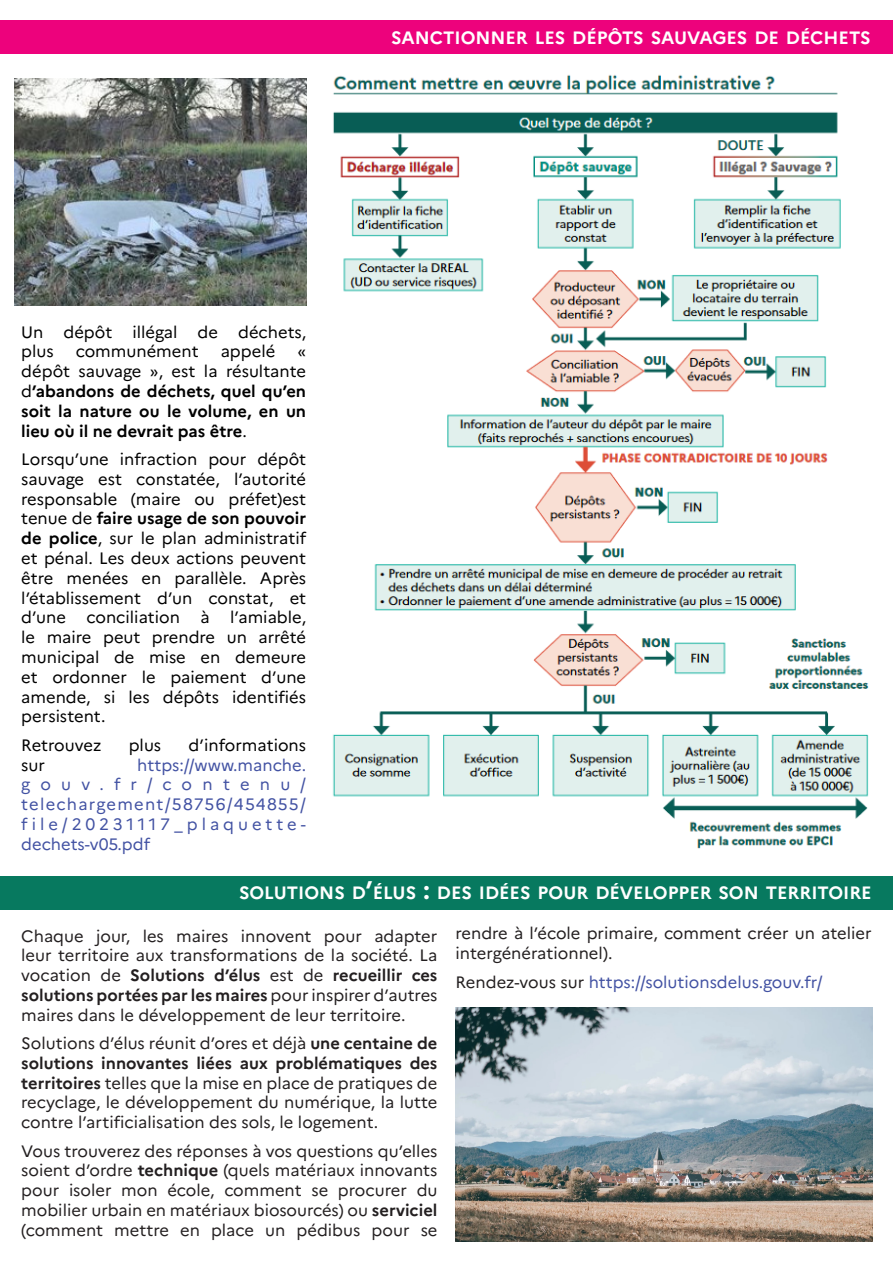
<style>
.page{position:relative;width:893px;height:1263px;background:#fff}
.page>*{position:absolute;margin:0;border:0;box-sizing:border-box;transform-origin:0 0}
.t1{font:700 17.85px "Marianne";color:#fff}
.t2{font:16.5px/19.8px "Marianne";color:#231f20;text-align:justify}
.t3{font:16.5px/19.8px "Marianne";color:#000}
.t4{font:16.5px/19.8px "Marianne";color:#4252a3;text-align:justify}
.t5{font:700 16.5px/19.8px "Marianne";color:#000;text-align:justify}
.s1{font-weight:400}
.s2{font-weight:700}
.s3{font-size:25.5px}
.s4{color:#231f20}
</style>
<div class="page">
<div style="left:0;top:20px;width:893px;height:33px;background:#ed027c"></div>
<img style="left:15px;top:79px;width:291px;height:226px">
<img style="left:332px;top:75px;width:537px;height:774px">
<div style="left:0;top:876px;width:893px;height:33px;background:#07795f"></div>
<img style="left:455px;top:1008px;width:417px;height:234px">
<p class="t1" style="left:391px;top:26px;width:408px">SANCTIONNER LES DÉ PÔTS SAUVAGES DE DÉC</p>
<p class="t1" style="left:823px;top:26px;width:49px">HETS</p>
<p class="t3" style="left:21px;top:322px;width:286px">Un dépôt illégal de déchets, plus</p>
<p class="t3" style="left:76px;top:342px;width:124px">communément</p>
<p class="t3" style="left:221px;top:342px;width:56px">appelé</p>
<p class="t5" style="left:21px;top:342px;width:286px;text-indent:276px"><span class="s1">« dépôt sauvage », est la résultante d</span>’abandons de déchets, quel qu’en soit la nature ou le volume, en un lieu où il ne devrait pas être<span class="s1">.</span></p>
<p class="t3" style="left:21px;top:449px;width:286px;text-align:justify">Lorsqu’une infraction pour dépôt sauvage est constatée, l’autorité responsable (maire ou préfet)est tenue de <span class="s2">faire usage de son pouvoir de police</span>, sur le plan administratif et pénal. Les deux actions peuvent être menées en parallèle. Après l’établissement d’un constat, et d’une conciliation à l’amiable, le maire peut prendre un arrêté municipal de mise en demeure et ordonner le paiement d’une amende, si les dépôts identifiés persistent.</p>
<p class="t3" style="left:21px;top:735px;width:82px">Retrouvez</p>
<p class="t3" style="left:129px;top:735px;width:34px">plus</p>
<p class="t3" style="left:189px;top:735px;width:119px">d’informations</p>
<p class="t3" style="left:21px;top:755px;width:25px">sur</p>
<p class="t4" style="left:21px;top:755px;width:286px;text-indent:116px">https://www.manche. gouv.fr/contenu/ telechargement/58756/454855/ file/20231117_plaquette&shy;dechets-v05.pdf</p>
<p class="t1" style="left:239px;top:882px;width:258px">SOLUTIONS D<span class="s3">’</span>ÉLUS <span class="s3">:</span> DES IDÉE</p>
<p class="t1" style="left:520px;top:882px;width:258px">S POUR DÉVELOPPER SON TERR</p>
<p class="t1" style="left:811px;top:882px;width:49px">ITOIRE</p>
<p class="t2" style="left:21px;top:926px;width:418px">Chaque jour, les maires innovent pour adapter leur territoire aux transformations de la société. La vocation de <span class="s2">Solutions d’élus</span> est de <span class="s2">recueillir ces solutions portées par les maires</span> pour inspirer d’autres maires dans le développement de leur territoire.</p>
<p class="t2" style="left:21px;top:1033px;width:418px">Solutions d’élus réunit d’ores et déjà <span class="s2">une centaine de solutions innovantes liées aux problématiques des territoires</span> telles que la mise en place de pratiques de recyclage, le développement du numérique, la lutte contre l’artificialisation des sols, le logement.</p>
<p class="t2" style="left:21px;top:1141px;width:418px">Vous trouverez des réponses à vos questions qu’elles soient d’ordre <span class="s2">technique</span> (quels matériaux innovants pour isoler mon école, comment se procurer du mobilier urbain en matériaux biosourcés) ou <span class="s2">serviciel </span>(comment mettre en place un pédibus pour se</p>
<p class="t2" style="left:455px;top:923px;width:418px">rendre à l’école primaire, comment créer un atelier intergénérationnel).</p>
<p class="t4" style="left:455px;top:972px;width:369px"><span class="s4">Rendez-vous sur</span> https://solutionsdelus.gouv.fr/</p>
</div>
